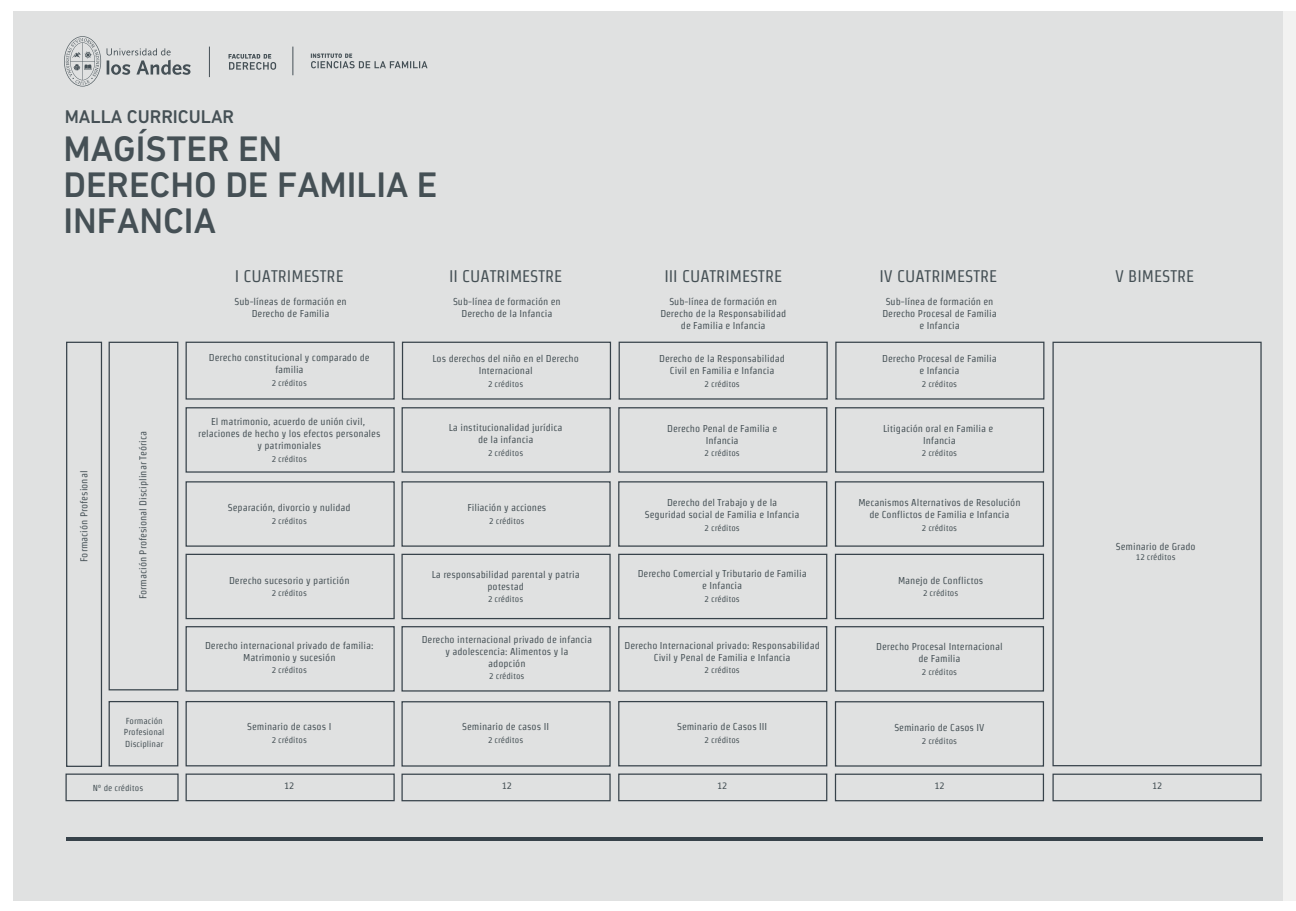
<style>
.page{position:relative;width:1296px;height:911px;background:#fff}
.page>*{position:absolute;margin:0;border:0;box-sizing:border-box;transform-origin:0 0}
.t1{font:500 36.12px/36.1px "DIN Next LT Pro";color:#455055}
.t2{font:500 18.75px "DIN Next LT Pro";color:#455055}
.t3{font:16.88px "Strait";color:#455055}
.t4{font:10px/12px "Strait";color:#455055;text-align:center}
.t5{font:8.75px/11.2px "Strait";color:#455055}
</style>
<div class="page">
<div style="left:14px;top:11px;width:1268px;height:889px;background:#e0e1e1"></div>
<svg style="left:107px;top:48px;width:84px;height:27px"></svg>
<svg style="left:64px;top:36px;width:37px;height:50px"></svg>
<div style="left:185px;top:341px;width:210px;height:58px;border:1px solid #37424a"></div>
<div style="left:402px;top:341px;width:209px;height:58px;border:1px solid #37424a"></div>
<div style="left:185px;top:407px;width:210px;height:65px;border:1px solid #37424a"></div>
<div style="left:401px;top:407px;width:209px;height:65px;border:1px solid #37424a"></div>
<div style="left:185px;top:481px;width:210px;height:65px;border:1px solid #37424a"></div>
<div style="left:401px;top:481px;width:209px;height:65px;border:1px solid #37424a"></div>
<div style="left:185px;top:553px;width:210px;height:66px;border:1px solid #37424a"></div>
<div style="left:401px;top:553px;width:209px;height:66px;border:1px solid #37424a"></div>
<div style="left:185px;top:626px;width:210px;height:65px;border:1px solid #37424a"></div>
<div style="left:401px;top:626px;width:209px;height:65px;border:1px solid #37424a"></div>
<div style="left:401px;top:701px;width:209px;height:65px;border:1px solid #37424a"></div>
<div style="left:618px;top:341px;width:209px;height:58px;border:1px solid #37424a"></div>
<div style="left:618px;top:407px;width:209px;height:65px;border:1px solid #37424a"></div>
<div style="left:618px;top:481px;width:209px;height:65px;border:1px solid #37424a"></div>
<div style="left:618px;top:553px;width:209px;height:66px;border:1px solid #37424a"></div>
<div style="left:618px;top:626px;width:209px;height:65px;border:1px solid #37424a"></div>
<div style="left:618px;top:701px;width:209px;height:65px;border:1px solid #37424a"></div>
<div style="left:835px;top:341px;width:209px;height:58px;border:1px solid #37424a"></div>
<div style="left:835px;top:407px;width:209px;height:65px;border:1px solid #37424a"></div>
<div style="left:835px;top:481px;width:209px;height:65px;border:1px solid #37424a"></div>
<div style="left:835px;top:553px;width:209px;height:66px;border:1px solid #37424a"></div>
<div style="left:835px;top:626px;width:209px;height:65px;border:1px solid #37424a"></div>
<div style="left:185px;top:701px;width:210px;height:65px;border:1px solid #37424a"></div>
<div style="left:109px;top:701px;width:69px;height:65px;border:1px solid #37424a"></div>
<div style="left:109px;top:341px;width:69px;height:349px;border:1px solid #37424a"></div>
<div style="left:66px;top:341px;width:36px;height:425px;border:1px solid #37424a"></div>
<hr style="left:66px;top:837px;width:1196px;height:3px;background:#37424a">
<div style="left:835px;top:701px;width:209px;height:65px;border:1px solid #37424a"></div>
<div style="left:401px;top:773px;width:209px;height:28px;border:1px solid #37424a"></div>
<div style="left:618px;top:773px;width:209px;height:28px;border:1px solid #37424a"></div>
<div style="left:185px;top:773px;width:210px;height:28px;border:1px solid #37424a"></div>
<div style="left:65px;top:773px;width:114px;height:28px;border:1px solid #37424a"></div>
<div style="left:835px;top:773px;width:209px;height:28px;border:1px solid #37424a"></div>
<div style="left:1052px;top:773px;width:209px;height:28px;border:1px solid #37424a"></div>
<div style="left:1052px;top:341px;width:209px;height:425px;border:1px solid #37424a"></div>
<svg style="left:228px;top:54px;width:48px;height:16px"></svg>
<hr style="left:209px;top:47px;width:1px;height:30px;background:#455056">
<svg style="left:311px;top:53px;width:116px;height:15px"></svg>
<svg style="left:292px;top:47px;width:1px;height:28px"></svg>
<h2 class="t2" style="left:65px;top:106px;width:171px">MALLA CURRICULAR</h2>
<h1 class="t1" style="left:63px;top:130px;width:375px">MAGÍSTER EN<br>DERECHO DE FAMILIA E<br>INFANCIA</h1>
<p class="t4" style="left:78px;top:562px;width:93px;rotate:-90deg">Formación Profesional</p>
<p class="t4" style="left:137px;top:599px;width:170px;rotate:-90deg">Formación Profesional Disciplinar Teórica</p>
<h3 class="t3" style="left:235px;top:267px;width:110px">I CUATRIMESTRE</h3>
<h3 class="t3" style="left:449px;top:267px;width:115px">II CUATRIMESTRE</h3>
<h3 class="t3" style="left:664px;top:267px;width:119px">III CUATRIMESTRE</h3>
<h3 class="t3" style="left:879px;top:267px;width:119px">IV CUATRIMESTRE</h3>
<h3 class="t3" style="left:1115px;top:267px;width:81px">V BIMESTRE</h3>
<p class="t4" style="left:234px;top:295px;width:114px">Sub-líneas de formación en<br>Derecho de Familia</p>
<p class="t4" style="left:453px;top:295px;width:109px">Sub-línea de formación en<br>Derecho de la Infancia</p>
<p class="t4" style="left:660px;top:295px;width:127px">Sub-línea de formación en<br>Derecho de la Responsabilidad de Familia e Infancia</p>
<p class="t4" style="left:882px;top:295px;width:116px">Sub-línea de formación en<br>Derecho Procesal de Familia e Infancia</p>
<p class="t4" style="left:432px;top:353px;width:148px">Los derechos del niño en el Derecho<br>Internacional</p>
<p class="t5" style="left:488px;top:378px;width:37px">2 créditos</p>
<p class="t4" style="left:449px;top:421px;width:115px">La institucionalidad jurídica de la infancia</p>
<p class="t5" style="left:488px;top:447px;width:37px">2 créditos</p>
<p class="t4" style="left:209px;top:351px;width:162px">Derecho constitucional y comparado de familia</p>
<p class="t5" style="left:272px;top:377px;width:37px">2 créditos</p>
<p class="t4" style="left:659px;top:353px;width:127px">Derecho de la Responsabilidad<br>Civil en Familia e Infancia</p>
<p class="t5" style="left:704px;top:378px;width:37px">2 créditos</p>
<p class="t4" style="left:882px;top:353px;width:116px">Derecho Procesal de Familia e Infancia</p>
<p class="t5" style="left:921px;top:378px;width:37px">2 créditos</p>
<p class="t4" style="left:198px;top:416px;width:184px">El matrimonio, acuerdo de unión civil, relaciones de hecho y los efectos personales y patrimoniales</p>
<p class="t5" style="left:272px;top:453px;width:37px">2 créditos</p>
<p class="t4" style="left:883px;top:422px;width:112px">Litigación oral en Familia e<br>Infancia</p>
<p class="t5" style="left:921px;top:447px;width:37px">2 créditos</p>
<p class="t4" style="left:667px;top:422px;width:112px">Derecho Penal de Familia e<br>Infancia</p>
<p class="t5" style="left:704px;top:447px;width:37px">2 créditos</p>
<p class="t4" style="left:228px;top:501px;width:124px">Separación, divorcio y nulidad</p>
<p class="t5" style="left:272px;top:515px;width:37px">2 créditos</p>
<p class="t4" style="left:467px;top:501px;width:80px">Filiación y acciones</p>
<p class="t5" style="left:489px;top:515px;width:37px">2 créditos</p>
<p class="t4" style="left:645px;top:496px;width:156px">Derecho del Trabajo y de la<br>Seguridad social de Familia e Infancia</p>
<p class="t5" style="left:704px;top:522px;width:37px">2 créditos</p>
<p class="t4" style="left:858px;top:496px;width:164px">Mecanismos Alternativos de Resolución de Conflictos de Familia e Infancia</p>
<p class="t5" style="left:921px;top:522px;width:37px">2 créditos</p>
<p class="t4" style="left:1115px;top:540px;width:81px">Seminario de Grado</p>
<p class="t5" style="left:1136px;top:551px;width:41px">12 créditos</p>
<p class="t4" style="left:229px;top:574px;width:122px">Derecho sucesorio y partición</p>
<p class="t5" style="left:272px;top:587px;width:37px">2 créditos</p>
<p class="t4" style="left:205px;top:639px;width:170px">Derecho internacional privado de familia:<br>Matrimonio y sucesión</p>
<p class="t5" style="left:272px;top:664px;width:37px">2 créditos</p>
<p class="t4" style="left:432px;top:568px;width:149px">La responsabilidad parental y patria potestad</p>
<p class="t5" style="left:488px;top:593px;width:37px">2 créditos</p>
<p class="t4" style="left:422px;top:633px;width:172px">Derecho internacional privado de infancia y adolescencia: Alimentos y la<br>adopción</p>
<p class="t5" style="left:489px;top:670px;width:37px">2 créditos</p>
<p class="t4" style="left:637px;top:567px;width:170px">Derecho Comercial y Tributario de Familia e Infancia</p>
<p class="t5" style="left:704px;top:593px;width:37px">2 créditos</p>
<p class="t4" style="left:624px;top:639px;width:197px">Derecho Internacional privado: Responsabilidad<br>Civil y Penal de Familia e Infancia</p>
<p class="t5" style="left:704px;top:664px;width:37px">2 créditos</p>
<p class="t4" style="left:898px;top:574px;width:87px">Manejo de Conflictos</p>
<p class="t5" style="left:923px;top:587px;width:37px">2 créditos</p>
<p class="t4" style="left:876px;top:640px;width:128px">Derecho Procesal Internacional de Familia</p>
<p class="t5" style="left:921px;top:665px;width:37px">2 créditos</p>
<p class="t5" style="left:124px;top:715px;width:42px">Formación<br>Profesional<br>Disciplinar</p>
<p class="t4" style="left:462px;top:720px;width:88px">Seminario de casos II</p>
<p class="t4" style="left:247px;top:720px;width:86px">Seminario de casos I</p>
<p class="t5" style="left:272px;top:734px;width:37px">2 créditos</p>
<p class="t5" style="left:488px;top:734px;width:37px">2 créditos</p>
<p class="t4" style="left:677px;top:720px;width:92px">Seminario de Casos III</p>
<p class="t5" style="left:704px;top:733px;width:37px">2 créditos</p>
<p class="t4" style="left:894px;top:721px;width:92px">Seminario de Casos IV</p>
<p class="t5" style="left:921px;top:735px;width:37px">2 créditos</p>
<p class="t5" style="left:93px;top:781px;width:52px">Nº de créditos</p>
<p class="t4" style="left:284px;top:779px;width:11px">12</p>
<p class="t4" style="left:502px;top:779px;width:11px">12</p>
<p class="t4" style="left:717px;top:779px;width:11px">12</p>
<p class="t4" style="left:934px;top:779px;width:11px">12</p>
<p class="t4" style="left:1152px;top:779px;width:11px">12</p>
</div>
